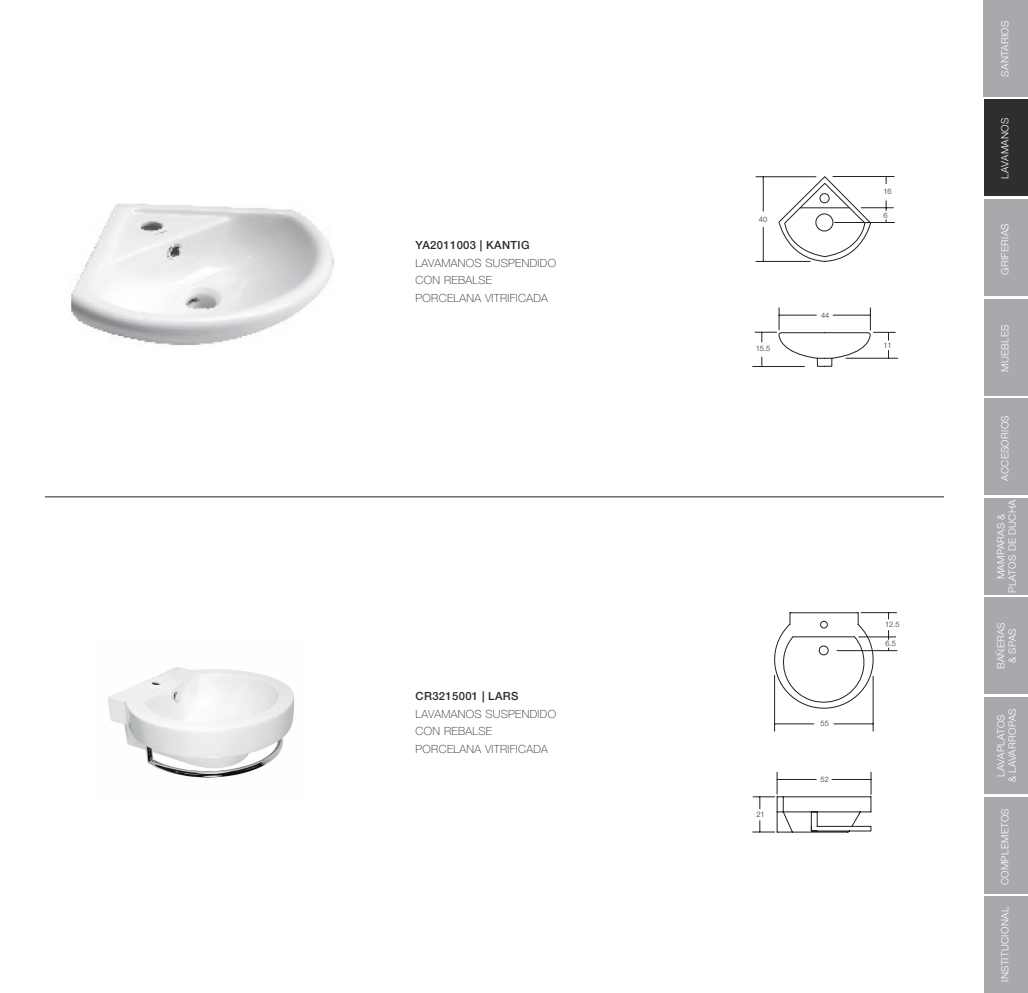
<style>
.page{position:relative;width:1028px;height:993px;background:#fff}
.page>*{position:absolute;margin:0;border:0;box-sizing:border-box;transform-origin:0 0}
.t1{font:100 11.25px "Helvetica Neue LT Std";letter-spacing:.03em;color:#2e2926}
.t2{font:500 11.25px "Helvetica Neue LT Std";letter-spacing:.03em;color:#2e2926}
.t3{font:300 10px/11.2px "Helvetica Neue LT Std";letter-spacing:.03em;color:#fff;text-align:center}
.info{font:300 7.5px "Helvetica Neue LT Std";color:#2e2926}
</style>
<div class="page">
<div style="left:983px;top:0;width:45px;height:97px;background:#a8a9ad"></div>
<div style="left:984px;top:99px;width:44px;height:97px;background:#2d2e2d"></div>
<div style="left:984px;top:199px;width:44px;height:97px;background:#a8a9ad"></div>
<div style="left:984px;top:298px;width:44px;height:97px;background:#a8a9ad"></div>
<div style="left:984px;top:398px;width:44px;height:97px;background:#a8a9ad"></div>
<div style="left:984px;top:497px;width:44px;height:97px;background:#a8a9ad"></div>
<div style="left:984px;top:597px;width:44px;height:97px;background:#a8a9ad"></div>
<div style="left:984px;top:696px;width:44px;height:97px;background:#a8a9ad"></div>
<div style="left:984px;top:796px;width:44px;height:97px;background:#a8a9ad"></div>
<div style="left:984px;top:895px;width:44px;height:97px;background:#a8a9ad"></div>
<svg style="left:778px;top:176px;width:93px;height:86px"></svg>
<hr style="left:800px;top:207px;width:49px;height:1px;background:#231f20">
<hr style="left:833px;top:176px;width:61px;height:1px;background:#231f20">
<hr style="left:834px;top:222px;width:60px;height:1px;background:#231f20">
<hr style="left:861px;top:207px;width:32px;height:1px;background:#231f20">
<hr style="left:756px;top:261px;width:54px;height:1px;background:#231f20">
<hr style="left:756px;top:176px;width:60px;height:1px;background:#231f20">
<hr style="left:763px;top:177px;width:1px;height:34px;background:#231f20">
<hr style="left:763px;top:227px;width:1px;height:34px;background:#231f20">
<hr style="left:752px;top:366px;width:52px;height:1px;background:#231f20">
<hr style="left:846px;top:358px;width:51px;height:1px;background:#231f20">
<svg style="left:755px;top:308px;width:140px;height:59px"></svg>
<svg style="left:774px;top:612px;width:104px;height:101px"></svg>
<hr style="left:793px;top:636px;width:61px;height:1px;background:#231f20">
<hr style="left:861px;top:612px;width:35px;height:1px;background:#231f20">
<hr style="left:837px;top:650px;width:60px;height:1px;background:#231f20">
<hr style="left:858px;top:636px;width:37px;height:1px;background:#231f20">
<hr style="left:834px;top:723px;width:39px;height:1px;background:#231f20">
<hr style="left:774px;top:723px;width:40px;height:1px;background:#231f20">
<hr style="left:873px;top:676px;width:1px;height:55px;background:#231f20">
<hr style="left:774px;top:675px;width:1px;height:56px;background:#231f20">
<svg style="left:752px;top:771px;width:120px;height:62px"></svg>
<hr style="left:832px;top:779px;width:39px;height:1px;background:#231f20">
<hr style="left:777px;top:779px;width:39px;height:1px;background:#231f20">
<img style="left:71px;top:203px;width:263px;height:142px">
<img style="left:108px;top:667px;width:187px;height:111px">
<hr style="left:45px;top:496px;width:899px;height:1px;background:#231f20">
<p class="t2" style="left:415px;top:238px;width:115px">YA2011003 | KANTIG</p>
<p class="t1" style="left:415px;top:256px;width:142px">LAVAMANOS SUSPENDIDO</p>
<p class="t1" style="left:415px;top:274px;width:78px">CON REBALSE</p>
<p class="t1" style="left:415px;top:291px;width:134px">PORCELANA VITRIFICADA</p>
<p class="t2" style="left:415px;top:689px;width:104px">CR3215001 | LARS</p>
<p class="t1" style="left:415px;top:707px;width:142px">LAVAMANOS SUSPENDIDO</p>
<p class="t1" style="left:415px;top:724px;width:78px">CON REBALSE</p>
<p class="t1" style="left:415px;top:742px;width:134px">PORCELANA VITRIFICADA</p>
<p class="t3" style="left:999px;top:77px;width:57px;rotate:-90deg">SANTARIOS</p>
<p class="t3" style="left:999px;top:178px;width:62px;rotate:-90deg">LAVAMANOS</p>
<p class="info" style="left:883px;top:187px;width:10px">16</p>
<p class="info" style="left:759px;top:215px;width:10px">40</p>
<p class="info" style="left:883px;top:210px;width:6px">6</p>
<p class="t3" style="left:999px;top:275px;width:53px;rotate:-90deg">GRIFERIAS</p>
<p class="info" style="left:821px;top:310px;width:10px">44</p>
<p class="info" style="left:755px;top:344px;width:16px">15.5</p>
<p class="info" style="left:883px;top:341px;width:10px">11</p>
<p class="t3" style="left:999px;top:371px;width:49px;rotate:-90deg">MUEBLES</p>
<p class="t3" style="left:999px;top:480px;width:67px;rotate:-90deg">ACCESORIOS</p>
<p class="info" style="left:885px;top:619px;width:16px">12.5</p>
<p class="info" style="left:885px;top:638px;width:12px">6.5</p>
<p class="t3" style="left:995px;top:592px;width:95px;rotate:-90deg">MAMPARAS &amp;<br>PLATOS DE DUCHA</p>
<p class="t3" style="left:995px;top:669px;width:49px;rotate:-90deg">BAÑERAS &amp; SPAS</p>
<p class="info" style="left:820px;top:718px;width:10px">55</p>
<p class="info" style="left:820px;top:774px;width:10px">52</p>
<p class="t3" style="left:995px;top:782px;width:75px;rotate:-90deg">LAVAPLATOS<br>&amp; LAVARROPAS</p>
<p class="info" style="left:756px;top:809px;width:10px">21</p>
<p class="t3" style="left:999px;top:884px;width:78px;rotate:-90deg">COMPLEMETOS</p>
<p class="t3" style="left:999px;top:981px;width:76px;rotate:-90deg">INSTITUCIONAL</p>
</div>
